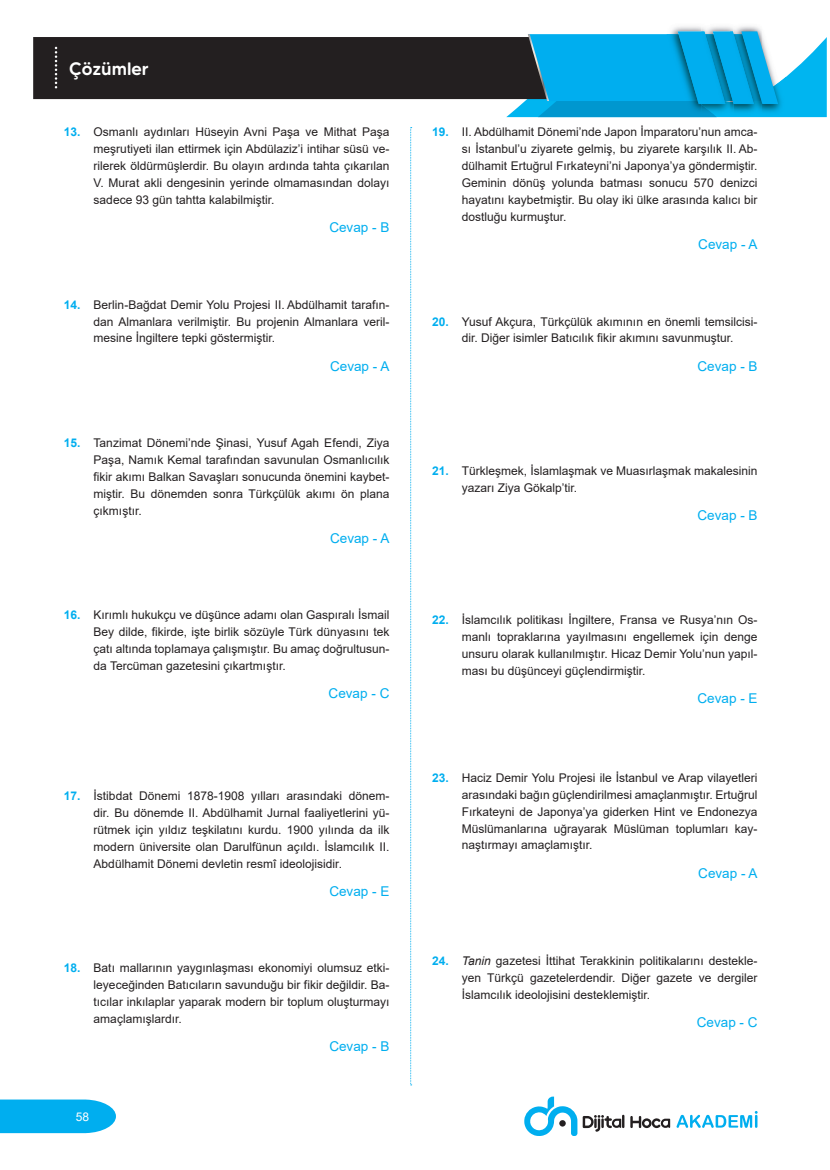
<style>
.page{position:relative;width:830px;height:1170px;background:#fff}
.page>*{position:absolute;margin:0;border:0;box-sizing:border-box;transform-origin:0 0}
.t1{font:500 18px "MADE Tommy Soft";color:#fff}
.CEVAP{font:13.5px "Arial";color:#00aeef}
.t2{font:12px/17px "Arial";color:#231f20;text-align:justify}
.t3{font:12px "Arial";color:#fff}
.s1{font-weight:700;color:#00aeef}
.s2{font-style:italic}
</style>
<div class="page">
<svg style="left:0;top:1099px;width:116px;height:33px;background:#11b3f0"></svg>
<svg style="left:676px;top:1111px;width:81px;height:16px"></svg>
<svg style="left:630px;top:1116px;width:39px;height:12px"></svg>
<svg style="left:524px;top:1096px;width:100px;height:39px"></svg>
<svg style="left:410px;top:127px;width:1px;height:958px"></svg>
<div style="left:33px;top:37px;width:473px;height:62px;background:#231f20"></div>
<svg style="left:506px;top:26px;width:320px;height:91px;background:#2babda"></svg>
<svg style="left:55px;top:47px;width:2px;height:41px"></svg>
<h1 class="t1" style="left:69px;top:57px;width:81px">Çözümler</h1>
<p class="t2" style="left:94px;top:124px;width:297px;text-indent:-30px"><span class="s1">13.</span> Osmanlı aydınları Hüseyin Avni Paşa ve Mithat Paşa meşrutiyeti ilan ettirmek için Abdülaziz’i intihar süsü ve&shy;rilerek öldürmüşlerdir. Bu olayın ardında tahta çıkarılan V. Murat akli dengesinin yerinde olmamasından dolayı sadece 93 gün tahtta kalabilmiştir.</p>
<p class="CEVAP" style="left:329px;top:218px;width:62px">Cevap - B</p>
<p class="t2" style="left:94px;top:296px;width:297px;text-indent:-30px"><span class="s1">14.</span> Berlin-Bağdat Demir Yolu Projesi II. Abdülhamit tarafın&shy;dan Almanlara verilmiştir. Bu projenin Almanlara veril&shy;mesine İngiltere tepki göstermiştir.</p>
<p class="CEVAP" style="left:330px;top:356px;width:61px">Cevap - A</p>
<p class="t2" style="left:94px;top:434px;width:297px;text-indent:-30px"><span class="s1">15.</span> Tanzimat Dönemi’nde Şinasi, Yusuf Agah Efendi, Ziya Paşa, Namık Kemal tarafından savunulan Osmanlıcılık fikir akımı Balkan Savaşları sonucunda önemini kaybet&shy;miştir. Bu dönemden sonra Türkçülük akımı ön plana çıkmıştır.</p>
<p class="CEVAP" style="left:330px;top:528px;width:61px">Cevap - A</p>
<p class="t2" style="left:94px;top:606px;width:297px;text-indent:-30px"><span class="s1">16.</span> Kırımlı hukukçu ve düşünce adamı olan Gaspıralı İsmail Bey dilde, fikirde, işte birlik sözüyle Türk dünyasını tek çatı altında toplamaya çalışmıştır. Bu amaç doğrultusun&shy;da Tercüman gazetesini çıkartmıştır.</p>
<p class="CEVAP" style="left:328px;top:684px;width:62px">Cevap - C</p>
<p class="t2" style="left:94px;top:787px;width:297px;text-indent:-30px"><span class="s1">17.</span> İstibdat Dönemi 1878-1908 yılları arasındaki dönem&shy;dir. Bu dönemde II. Abdülhamit Jurnal faaliyetlerini yü&shy;rütmek için yıldız teşkilatını kurdu. 1900 yılında da ilk modern üniversite olan Darulfünun açıldı. İslamcılık II.<br>Abdülhamit Dönemi devletin resmî ideolojisidir.</p>
<p class="CEVAP" style="left:329px;top:881px;width:62px">Cevap - E</p>
<p class="t2" style="left:94px;top:959px;width:297px;text-indent:-30px"><span class="s1">18.</span> Batı mallarının yaygınlaşması ekonomiyi olumsuz etki&shy;leyeceğinden Batıcıların savunduğu bir fikir değildir. Ba&shy;tıcılar inkılaplar yaparak modern bir toplum oluşturmayı amaçlamışlardır.</p>
<p class="CEVAP" style="left:329px;top:1036px;width:62px">Cevap - B</p>
<p class="t3" style="left:76px;top:1108px;width:15px">58</p>
<p class="t2" style="left:461px;top:124px;width:297px;text-indent:-30px"><span class="s1">19.</span> II. Abdülhamit Dönemi’nde Japon İmparatoru’nun amca&shy;sı İstanbul’u ziyarete gelmiş, bu ziyarete karşılık II. Ab&shy;dülhamit Ertuğrul Fırkateyni’ni Japonya’ya göndermiştir.<br>Geminin dönüş yolunda batması sonucu 570 denizci hayatını kaybetmiştir. Bu olay iki ülke arasında kalıcı bir dostluğu kurmuştur.</p>
<p class="CEVAP" style="left:698px;top:235px;width:61px">Cevap - A</p>
<p class="t2" style="left:432px;top:313px;width:327px;text-align:center"><span class="s1">20.</span> Yusuf Akçura, Türkçülük akımının en önemli temsilcisi&shy;dir. Diğer isimler Batıcılık fikir akımını savunmuştur.</p>
<p class="CEVAP" style="left:697px;top:356px;width:62px">Cevap - B</p>
<p class="t2" style="left:461px;top:462px;width:297px;text-indent:-30px"><span class="s1">21.</span> Türkleşmek, İslamlaşmak ve Muasırlaşmak makalesinin yazarı Ziya Gökalp’tir.</p>
<p class="CEVAP" style="left:697px;top:506px;width:62px">Cevap - B</p>
<p class="t2" style="left:461px;top:611px;width:297px;text-indent:-30px"><span class="s1">22.</span> İslamcılık politikası İngiltere, Fransa ve Rusya’nın Os&shy;manlı topraklarına yayılmasını engellemek için denge unsuru olarak kullanılmıştır. Hicaz Demir Yolu’nun yapıl&shy;ması bu düşünceyi güçlendirmiştir.</p>
<p class="CEVAP" style="left:697px;top:689px;width:62px">Cevap - E</p>
<p class="t2" style="left:461px;top:768px;width:297px;text-indent:-30px"><span class="s1">23.</span> Haciz Demir Yolu Projesi ile İstanbul ve Arap vilayetleri arasındaki bağın güçlendirilmesi amaçlanmıştır. Ertuğrul Fırkateyni de Japonya’ya giderken Hint ve Endonezya Müslümanlarına uğrayarak Müslüman toplumları kay&shy;naştırmayı amaçlamıştır.</p>
<p class="CEVAP" style="left:698px;top:863px;width:61px">Cevap - A</p>
<p class="t2" style="left:461px;top:952px;width:297px;text-indent:-30px"><span class="s1">24.</span> <span class="s2">Tanin</span> gazetesi İttihat Terakkinin politikalarını destekle&shy;yen Türkçü gazetelerdendir. Diğer gazete ve dergiler İslamcılık ideolojisini desteklemiştir.</p>
<p class="CEVAP" style="left:696px;top:1012px;width:62px">Cevap - C</p>
</div>
